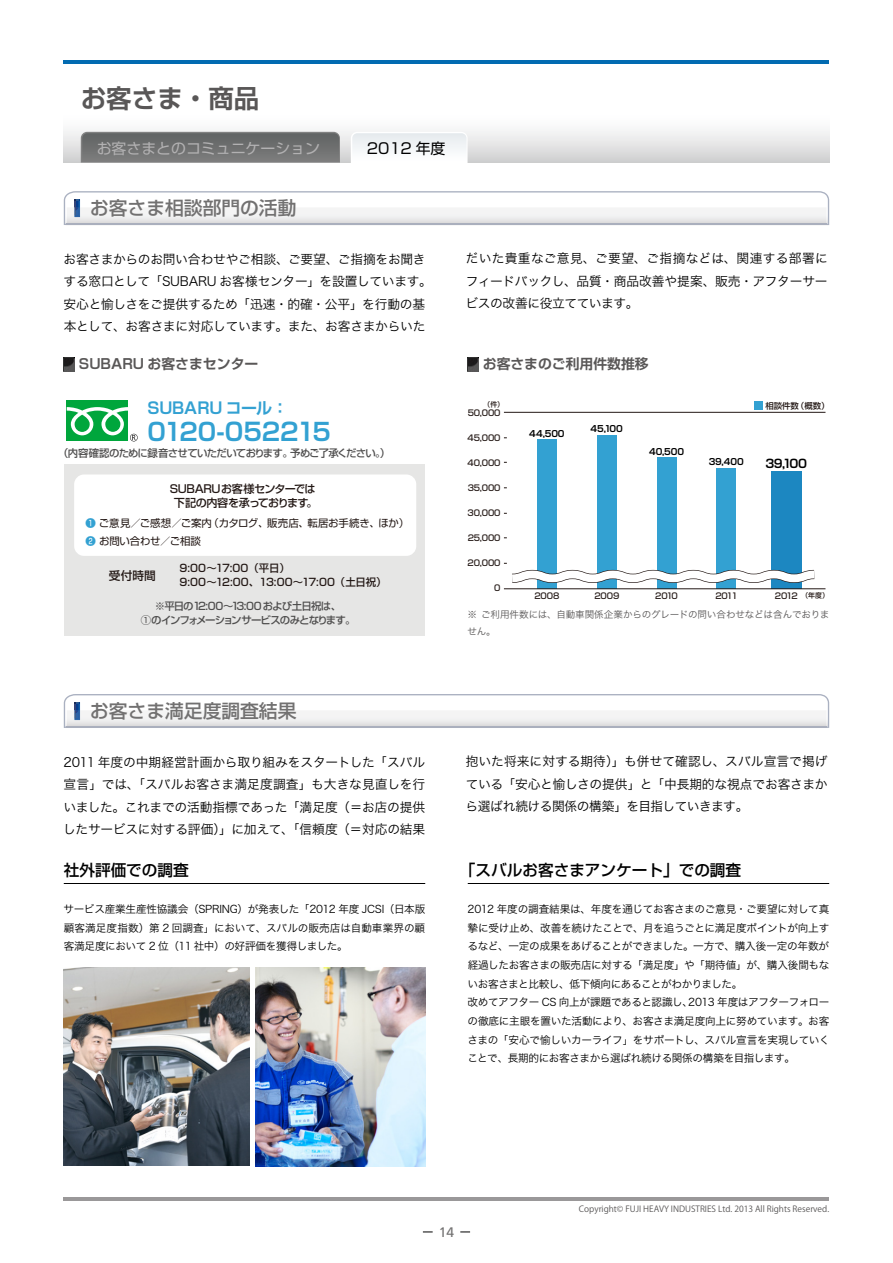
<style>
.page{position:relative;width:893px;height:1263px;background:#fff}
.page>*{position:absolute;margin:0;border:0;box-sizing:border-box;transform-origin:0 0}
.t1{font:700 25.5px "Shin Go Pro De";color:#595757}
.t2{font:700 24.3px "Shin Go Pro De";color:#33a1d2}
.t3{font:500 18.75px "Shin Go Pro";color:#727171}
.t4{font:700 16.05px "Shin Go Pro De";letter-spacing:-.01em;color:#33a1d2}
.t5{font:500 15.6px "Shin Go Pro";color:#000}
.t6{font:14.85px "Shin Go Pro";color:#b2b1b2}
.t7{font:14.85px "Shin Go Pro";color:#000}
.t8{font:700 13.8px "Shin Go Pro De";color:#595757}
.t9{font:13.8px "Frutiger";color:#727171}
.t10{font:12.75px/22.4px "Hira Kaku Pro W3";letter-spacing:-.02em;color:#000;text-align:justify}
.t11{font:700 11.7px "Shin Go Pro De";color:#000}
.t12{font:500 11.7px "Shin Go Pro";color:#231815}
.t13{font:500 11.1px/14.4px "Shin Go Pro";letter-spacing:-.04em;color:#231815;text-align:center}
.t14{font:10.65px/18.6px "Hira Kaku Pro W3";letter-spacing:-.025em;color:#000;text-align:justify}
.t15{font:500 10.35px/14.5px "Shin Go Pro";letter-spacing:-.08em;color:#4e4d4d;text-align:center}
.t16{font:10.35px/18.8px "Shin Go Pro";letter-spacing:-.01em;color:#231815}
.t17{font:500 10.35px/14.5px "Shin Go Pro";letter-spacing:-.015em;color:#231815}
.t18{font:9.6px/16.8px "Hira Kaku Pro W3";letter-spacing:-.01em;color:#595757}
.t19{font:700 8.85px "Shin Go Pro De";letter-spacing:-.01em;color:#000}
.t20{font:8.55px "Koz Go Pro";color:#595757}
.t21{font:500 8.4px "Shin Go Pro";letter-spacing:-.02em;color:#231815}
.t22{font:500 6.9px "Shin Go Pro";color:#231815}
.s1{font-size:24.45px}
.s2{font-weight:500;color:#33a1d2}
</style>
<div class="page">
<hr style="left:64px;top:1198px;width:765px;height:3px;background:#9a9899">
<svg style="left:64px;top:191px;width:765px;height:34px"></svg>
<svg style="left:64px;top:694px;width:765px;height:34px"></svg>
<div style="left:64px;top:110px;width:765px;height:53px;background:linear-gradient(to bottom,#fff,#d1d2d3)"></div>
<hr style="left:64px;top:61px;width:765px;height:3px;background:#026bb1">
<svg style="left:81px;top:132px;width:259px;height:31px;background:#717272"></svg>
<svg style="left:351px;top:132px;width:117px;height:31px"></svg>
<img style="left:64px;top:357px;width:10px;height:14px">
<img style="left:468px;top:357px;width:10px;height:14px">
<div style="left:65px;top:465px;width:360px;height:171px;background:#e6e6e5"></div>
<div style="left:74px;top:474px;width:342px;height:82px;background:#fff;border-radius:10px"></div>
<div style="left:67px;top:401px;width:61px;height:40px;background:#00a63c"></div>
<svg style="left:67px;top:407px;width:71px;height:34px"></svg>
<div style="left:537px;top:439px;width:19px;height:150px;background:#33a1d2"></div>
<div style="left:597px;top:435px;width:19px;height:154px;background:#33a1d2"></div>
<div style="left:657px;top:457px;width:19px;height:132px;background:#33a1d2"></div>
<div style="left:717px;top:468px;width:19px;height:121px;background:#33a1d2"></div>
<hr style="left:504px;top:412px;width:321px;height:1px;background:#231815">
<div style="left:754px;top:401px;width:9px;height:9px;background:#33a1d2"></div>
<div style="left:771px;top:471px;width:31px;height:118px;background:#1c87c1"></div>
<hr style="left:504px;top:588px;width:321px;height:1px;background:#231815">
<svg style="left:503px;top:563px;width:312px;height:24px"></svg>
<hr style="left:64px;top:883px;width:361px;height:1px;background:#000">
<hr style="left:468px;top:883px;width:361px;height:1px;background:#000">
<img style="left:255px;top:968px;width:170px;height:198px">
<img style="left:64px;top:968px;width:186px;height:197px">
<h1 class="t1" style="left:81px;top:77px;width:180px">お客さま・商品</h1>
<h3 class="t6" style="left:97px;top:136px;width:225px">お客さまとのコミュニケーション</h3>
<h3 class="t7" style="left:367px;top:136px;width:80px">2012 年度</h3>
<h3 class="t3" style="left:90px;top:193px;width:208px">お客さま相談部門の活動</h3>
<p class="t10" style="left:64px;top:247px;width:370px;text-align:left">お客さまからのお問い合わせやご相談、ご要望、ご指摘をお聞きする窓口として「SUBARU お客様センター」を設置しています。安心と愉しさをご提供するため「迅速・的確・公平」を行動の基本として、お客さまに対応しています。また、お客さまからいた</p>
<p class="t10" style="left:466px;top:246px;width:364px">だいた貴重なご意見、ご要望、ご指摘などは、関連する部署にフィードバックし、品質・商品改善や提案、販売・アフターサービスの改善に役立てています。</p>
<p class="t8" style="left:79px;top:353px;width:181px">SUBARU お客さまセンター</p>
<p class="t8" style="left:483px;top:353px;width:167px">お客さまのご利用件数推移</p>
<h3 class="t4" style="left:147px;top:394px;width:142px">SUBARU コール：</h3>
<h2 class="t2" style="left:147px;top:411px;width:185px">0120-<span class="s1">05221</span>5</h2>
<p class="t22" style="left:483px;top:399px;width:22px">（件）</p>
<p class="t21" style="left:765px;top:398px;width:66px">相談件数（概数）</p>
<p class="t21" style="left:468px;top:406px;width:34px">50,000</p>
<p class="t21" style="left:468px;top:431px;width:34px">45,000</p>
<p class="t21" style="left:468px;top:456px;width:34px">40,000</p>
<p class="t21" style="left:468px;top:481px;width:34px">35,000</p>
<p class="t21" style="left:468px;top:506px;width:34px">30,000</p>
<p class="t21" style="left:468px;top:531px;width:34px">25,000</p>
<p class="t21" style="left:468px;top:556px;width:34px">20,000</p>
<p class="t21" style="left:494px;top:581px;width:8px">0</p>
<p class="t19" style="left:591px;top:421px;width:34px">45,100</p>
<p class="t19" style="left:529px;top:426px;width:37px">44,500</p>
<p class="t19" style="left:649px;top:444px;width:37px">40,500</p>
<p class="t15" style="left:58px;top:445px;width:334px">（内容確認のために録音させていただいております。予めご了承ください。）</p>
<p class="t19" style="left:709px;top:455px;width:37px">39,400</p>
<p class="t11" style="left:765px;top:454px;width:43px">39,100</p>
<p class="t13" style="left:170px;top:480px;width:149px">SUBARUお客様センターでは下記の内容を承っております。</p>
<p class="t16" style="left:85px;top:512px;width:325px"><span class="s2">❶</span> ご意見／ご感想／ご案内（カタログ、販売店、転居お手続き、ほか）<br><span class="s2">❷</span> お問い合わせ／ご相談</p>
<p class="t17" style="left:180px;top:559px;width:209px">9:00～17:00（平日）<br>9:00～12:00、13:00～17:00（土日祝）</p>
<p class="t12" style="left:109px;top:566px;width:49px">受付時間</p>
<p class="t21" style="left:534px;top:589px;width:27px">2008</p>
<p class="t21" style="left:594px;top:589px;width:27px">2009</p>
<p class="t21" style="left:655px;top:589px;width:24px">2010</p>
<p class="t21" style="left:715px;top:589px;width:24px">2011</p>
<p class="t21" style="left:775px;top:589px;width:25px">2012</p>
<p class="t22" style="left:801px;top:590px;width:29px">（年度）</p>
<p class="t15" style="left:141px;top:597px;width:216px">※平日の12:00～13:00 および土日祝は、<br>①のインフォメーションサービスのみとなります。</p>
<p class="t18" style="left:468px;top:605px;width:363px">※ ご利用件数には、自動車関係企業からのグレードの問い合わせなどは含んでおりません。</p>
<h3 class="t3" style="left:90px;top:696px;width:208px">お客さま満足度調査結果</h3>
<p class="t10" style="left:63px;top:750px;width:364px">2011 年度の中期経営計画から取り組みをスタートした「スバル宣言」では、「スバルお客さま満足度調査」も大きな見直しを行いました。これまでの活動指標であった「満足度（＝お店の提供したサービスに対する評価）」に加えて、「信頼度（＝対応の結果</p>
<p class="t10" style="left:466px;top:749px;width:363px">抱いた将来に対する期待）」も併せて確認し、スバル宣言で掲げている「安心と愉しさの提供」と「中長期的な視点でお客さまから選ばれ続ける関係の構築」を目指していきます。</p>
<h3 class="t5" style="left:64px;top:857px;width:127px">社外評価での調査</h3>
<h3 class="t5" style="left:460px;top:857px;width:283px">「スバルお客さまアンケート」での調査</h3>
<p class="t14" style="left:64px;top:899px;width:363px">サービス産業生産性協議会（SPRING）が発表した「2012 年度 JCSI（日本版顧客満足度指数）第 2 回調査」において、スバルの販売店は自動車業界の顧客満足度において 2 位（11 社中）の好評価を獲得しました。</p>
<p class="t14" style="left:467px;top:899px;width:364px;text-align:left">2012 年度の調査結果は、年度を通じてお客さまのご意見・ご要望に対して真摯に受け止め、改善を続けたことで、月を追うごとに満足度ポイントが向上するなど、一定の成果をあげることができました。一方で、購入後一定の年数が経過したお客さまの販売店に対する「満足度」や「期待値」が、購入後間もないお客さまと比較し、低下傾向にあることがわかりました。<br>改めてアフター CS 向上が課題であると認識し、2013 年度はアフターフォローの徹底に主眼を置いた活動により、お客さま満足度向上に努めています。お客さまの「安心で愉しいカーライフ」をサポートし、スバル宣言を実現していくことで、長期的にお客さまから選ばれ続ける関係の構築を目指します。</p>
<p class="t9" style="left:439px;top:1224px;width:17px">14</p>
<p class="t20" style="left:579px;top:1203px;width:252px">Copyright© FUJI HEAVY INDUSTRIES Ltd. 2013 All Rights Reserved.</p>
</div>
